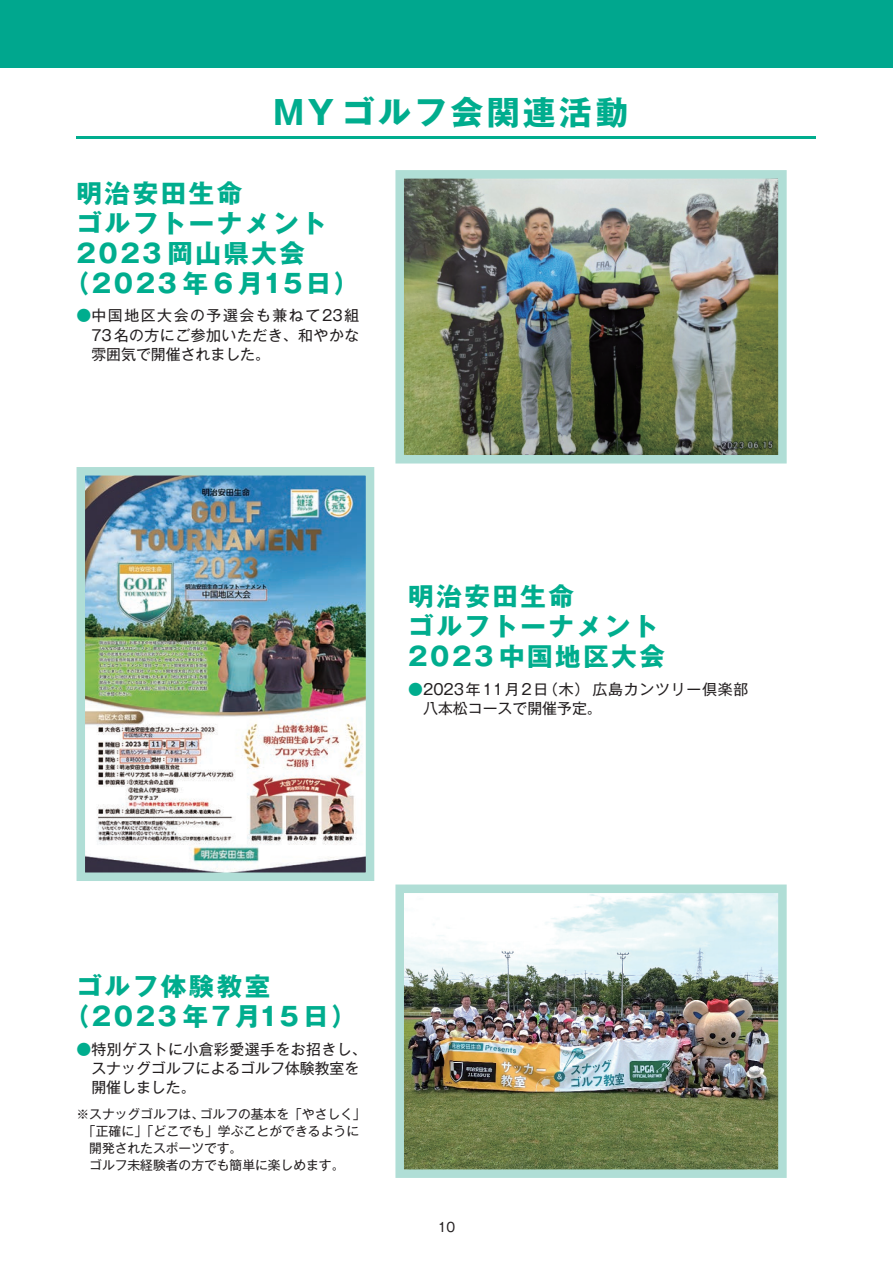
<style>
.page{position:relative;width:893px;height:1263px;background:#fff}
.page>*{position:absolute;margin:0;border:0;box-sizing:border-box;transform-origin:0 0}
.t1{font:33px "Gothic MB101 Pr 6 Bold 90 pv RKSJ H";letter-spacing:.1em;color:#00ad8e}
.t2{font:25.5px/29.7px "Gothic MB101 Pr 6 Bold 90 pv RKSJ H";letter-spacing:.1em;color:#00ad8e}
.t3{font:14.85px/19.2px "Gothic MB101 Pr 6 Regular 90 pv RKSJ H";letter-spacing:.03em;color:#231f20}
.t4{font:14.85px/19.2px "Gothic MB101 Pr 6 Regular 90 pv RKSJ H";color:#231f20}
.t5{font:12.75px "Gothic MB101 Pr 6 Regular 90 pv RKSJ H";color:#231f20}
.s1{color:#00ad8e}
</style>
<div class="page">
<div style="left:0;top:0;width:893px;height:68px;background:#00a78e"></div>
<hr style="left:77px;top:136px;width:739px;height:2px;background:#00ad8e">
<img style="left:395px;top:884px;width:392px;height:294px">
<img style="left:77px;top:467px;width:297px;height:414px">
<img style="left:395px;top:170px;width:392px;height:293px">
<h1 class="t1" style="left:273px;top:100px;width:357px">MYゴルフ会関連活動</h1>
<h2 class="t2" style="left:77px;top:182px;width:167px">明治安田生命</h2>
<h2 class="t2" style="left:77px;top:212px;width:252px">ゴルフトーナメント</h2>
<h2 class="t2" style="left:77px;top:242px;width:230px">2023岡山県大会</h2>
<h2 class="t2" style="left:64px;top:271px;width:297px">（2023 年 6月15日）</h2>
<p class="t3" style="left:91px;top:308px;width:269px;text-align:justify;text-indent:-15px"><span class="s1">●</span>中国地区大会の予選会も兼ねて23組73名の方にご参加いただき、和やかな雰囲気で開催されました。</p>
<h2 class="t2" style="left:408px;top:585px;width:258px">明治安田生命<br>ゴルフトーナメント<br>2023中国地区大会</h2>
<p class="t3" style="left:423px;top:681px;width:327px;text-indent:-15px"><span class="s1">●</span>2023年11月2日（木）広島カンツリー倶楽部八本松コースで開催予定。</p>
<h2 class="t2" style="left:64px;top:975px;width:295px;text-indent:13px">ゴルフ体験教室（2023 年7月15日）</h2>
<p class="t4" style="left:91px;top:1042px;width:277px;text-indent:-15px"><span class="s1">●</span>特別ゲストに小倉彩愛選手をお招きし、スナッグゴルフによるゴルフ体験教室を開催しました。</p>
<p class="t5" style="left:77px;top:1109px;width:291px">※スナッグゴルフは、ゴルフの基本を「やさしく」</p>
<p class="t5" style="left:83px;top:1126px;width:278px">「正確に」「どこでも」学ぶことができるように</p>
<p class="t5" style="left:89px;top:1143px;width:155px">開発されたスポーツです。</p>
<p class="t5" style="left:77px;top:1160px;width:269px">　ゴルフ未経験者の方でも簡単に楽しめます。</p>
<p class="t5" style="left:438px;top:1222px;width:19px">10</p>
</div>
